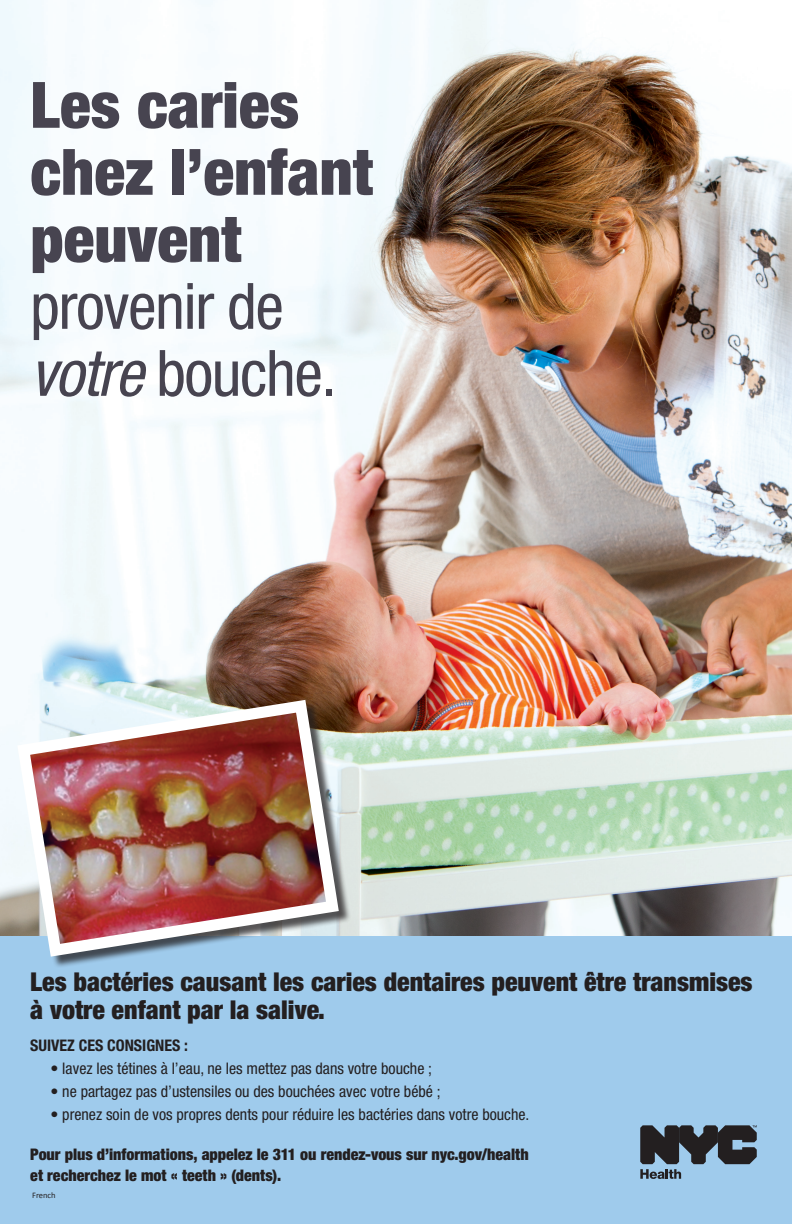
<style>
.page{position:relative;width:792px;height:1224px;background:#fff}
.page>*{position:absolute;margin:0;border:0;box-sizing:border-box;transform-origin:0 0}
.t1{font:900 condensed 64px/67px "Helvetica Neue LT Std";color:#474450}
.t2{font:condensed 64px/67px "Helvetica Neue LT Std";letter-spacing:-.02em;color:#474450}
.t3{font:900 condensed 26px/28px "Helvetica Neue LT Std";color:#231f20}
.t4{font:condensed 16px "Helvetica Neue LT Std";color:#231f20}
.t5{font:900 condensed 16px/21.2px "Helvetica Neue LT Std";color:#231f20}
.t6{font:700 condensed 16px "Helvetica Neue LT Std";color:#231f20}
.t7{font:8.5px "Calibri";color:#231f20}
.s1{font-style:italic}
</style>
<div class="page">
<img style="left:0;top:0;width:792px;height:936px">
<div style="left:0;top:936px;width:792px;height:288px;background:#9fcbec"></div>
<svg style="left:640px;top:1125px;width:117px;height:54px"></svg>
<div style="left:19px;top:702px;width:332px;height:266px;background:#231f20;opacity:.75"></div>
<img style="left:11px;top:693px;width:334px;height:270px">
<h1 class="t1" style="left:30px;top:71px;width:344px">Les caries chez l’enfant peuvent</h1>
<h1 class="t2" style="left:30px;top:272px;width:308px">provenir de <span class="s1">votre</span> bouche.</h1>
<h2 class="t3" style="left:30px;top:968px;width:724px">Les bactéries causant les caries dentaires peuvent être transmises à votre enfant par la salive.</h2>
<p class="t6" style="left:30px;top:1036px;width:159px">SUIVEZ CES CONSIGNES :</p>
<p class="t4" style="left:50px;top:1059px;width:383px">• lavez les tétines à l’eau, ne les mettez pas dans votre bouche ;</p>
<p class="t4" style="left:50px;top:1082px;width:392px">• ne partagez pas d’ustensiles ou des bouchées avec votre bébé ;</p>
<p class="t4" style="left:50px;top:1105px;width:480px">• prenez soin de vos propres dents pour réduire les bactéries dans votre bouche.</p>
<p class="t5" style="left:30px;top:1143px;width:500px">Pour plus d’informations, appelez le 311 ou rendez-vous sur nyc.gov/health et recherchez le mot « teeth » (dents).</p>
<p class="t7" style="left:32px;top:1190px;width:25px">French</p>
</div>
